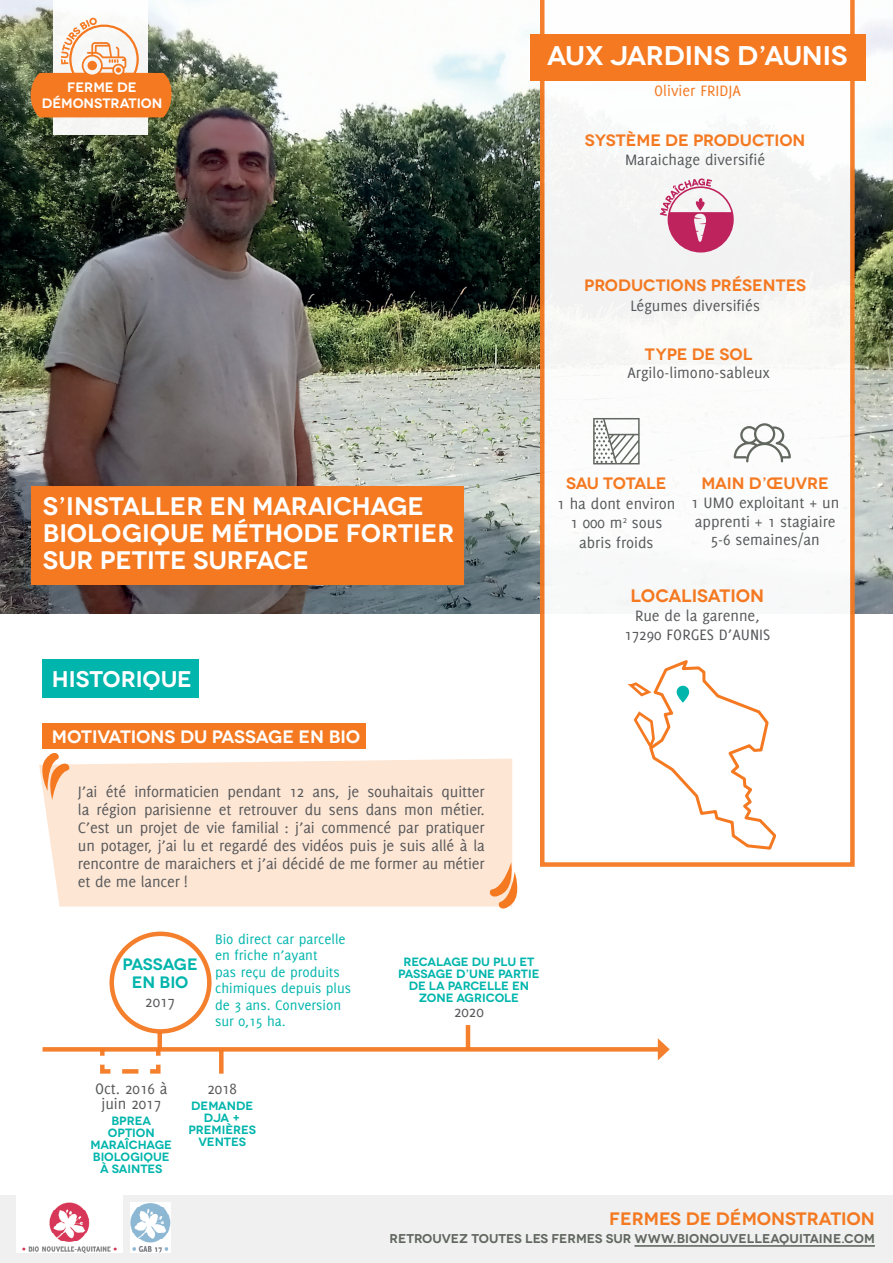
<style>
.page{position:relative;width:893px;height:1263px;background:#fff}
.page>*{position:absolute;margin:0;border:0;box-sizing:border-box;transform-origin:0 0}
.t1{font:600 27px "Novecentowide";letter-spacing:-.005em;color:#fff}
.t2{font:600 25.35px/27px "Novecentowide";letter-spacing:-.005em;color:#fff}
.t3{font:600 22.65px "Novecentowide";letter-spacing:-.005em;color:#fff}
.t4{font:600 18px "Novecentowide";letter-spacing:-.005em;color:#f47921}
.t5{font:600 18px "Novecentowide";letter-spacing:-.005em;color:#fff}
.t6{font:16.5px/18.1px "Delicious";color:#57585a;text-align:center}
.t7{font:600 16.5px "Novecentowide";letter-spacing:-.01em;color:#f47921}
.t8{font:16.5px "Delicious";color:#f47921}
.t9{font:600 16.5px/18px "Novecentowide";letter-spacing:-.005em;color:#00b5ac;text-align:center}
.t10{font:15px/16.5px "Delicious";color:#00b5ac}
.t11{font:600 13.65px/15.6px "Novecentowide";color:#fff;text-align:center}
.t12{font:600 12.75px "Novecentowide";color:#61665f}
.t13{font:600 12px/12px "Novecentowide";letter-spacing:-.005em;color:#00b5ac;text-align:center}
</style>
<div class="page">
<img style="left:0;top:0;width:893px;height:613px">
<div style="left:42px;top:723px;width:324px;height:26px;background:#f47921"></div>
<div style="left:31px;top:486px;width:432px;height:99px;background:#f47921"></div>
<svg style="left:540px;top:0;width:315px;height:867px"></svg>
<div style="left:53px;top:0;width:95px;height:134px;background:#f9faf8"></div>
<div style="left:42px;top:659px;width:156px;height:39px;background:#00b5ac"></div>
<svg style="left:593px;top:418px;width:47px;height:46px"></svg>
<svg style="left:734px;top:423px;width:57px;height:39px"></svg>
<div style="left:0;top:1195px;width:893px;height:68px;background:#eff0ef"></div>
<hr style="left:634px;top:1245px;width:241px;height:2px;background:#61665f">
<div style="left:44px;top:758px;width:468px;height:148px;background:#fde6d4"></div>
<svg style="left:39px;top:753px;width:33px;height:47px"></svg>
<svg style="left:487px;top:862px;width:31px;height:47px"></svg>
<img style="left:17px;top:1195px;width:105px;height:58px">
<div style="left:530px;top:34px;width:335px;height:47px;background:#f47921"></div>
<img style="left:130px;top:1203px;width:40px;height:50px">
<svg style="left:660px;top:178px;width:74px;height:74px"></svg>
<svg style="left:43px;top:1047px;width:615px;height:4px;fill:#f47f2c"></svg>
<svg style="left:658px;top:1038px;width:12px;height:22px"></svg>
<svg style="left:99px;top:1047px;width:63px;height:27px"></svg>
<div style="left:219px;top:1049px;width:5px;height:25px;background:#f47f2c"></div>
<hr style="left:466px;top:1025px;width:4px;height:24px;background:#f47f2c">
<div style="left:157px;top:1032px;width:5px;height:17px;background:#f47f2c"></div>
<div style="left:110px;top:931px;width:102px;height:103px;border:4px solid #f47921;border-radius:50%"></div>
<svg style="left:628px;top:656px;width:150px;height:195px"></svg>
<svg style="left:31px;top:17px;width:141px;height:100px"></svg>
<p class="t11" style="left:42px;top:80px;width:122px">FERME DE<br>DÉMONSTRATION</p>
<h1 class="t1" style="left:547px;top:39px;width:302px">AUX JARDINS D’AUNIS</h1>
<p class="t8" style="left:654px;top:81px;width:88px">Olivier FRIDJA</p>
<p class="t7" style="left:585px;top:130px;width:222px">SYSTÈME DE PRODUCTION</p>
<p class="t6" style="left:625px;top:151px;width:142px">Maraichage diversifié</p>
<p class="t7" style="left:584px;top:275px;width:223px">PRODUCTIONS PRÉSENTES</p>
<p class="t6" style="left:630px;top:296px;width:131px">Légumes diversifiés</p>
<p class="t7" style="left:645px;top:344px;width:109px">TYPE DE SOL</p>
<p class="t6" style="left:627px;top:364px;width:144px">Argilo-limono-sableux</p>
<h2 class="t2" style="left:43px;top:493px;width:413px">S’INSTALLER EN MARAICHAGE<br>BIOLOGIQUE MÉTHODE FORTIER<br>SUR PETITE SURFACE</h2>
<h3 class="t3" style="left:52px;top:665px;width:142px">HISTORIQUE</h3>
<p class="t5" style="left:52px;top:726px;width:310px">MOTIVATIONS DU PASSAGE EN BIO</p>
<p class="t6" style="left:78px;top:782px;width:408px;text-align:justify">J’ai été informaticien pendant 12 ans, je souhaitais quitter la région parisienne et retrouver du sens dans mon métier.<br>C’est un projet de vie familial : j’ai commencé par pratiquer un potager, j’ai lu et regardé des vidéos puis je suis allé à la rencontre de maraichers et j’ai décidé de me former au métier et de me lancer !</p>
<p class="t9" style="left:123px;top:955px;width:77px">PASSAGE<br>EN BIO</p>
<p class="t6" style="left:145px;top:992px;width:31px">2017</p>
<p class="t10" style="left:215px;top:930px;width:138px">Bio direct car parcelle en friche n’ayant<br>pas reçu de produits chimiques depuis plus de 3 ans. Conversion sur 0,15 ha.</p>
<p class="t13" style="left:398px;top:956px;width:143px">RECALAGE DU PLU ET<br>PASSAGE D’UNE PARTIE<br>DE LA PARCELLE EN<br>ZONE AGRICOLE</p>
<p class="t6" style="left:454px;top:1002px;width:31px">2020</p>
<p class="t7" style="left:566px;top:473px;width:102px">SAU TOTALE</p>
<p class="t6" style="left:557px;top:493px;width:120px;line-height:19.5px">1 ha dont environ<br>1 000 m<sup>2</sup> sous abris froids</p>
<p class="t7" style="left:701px;top:473px;width:129px">MAIN D’ŒUVRE</p>
<p class="t6" style="left:691px;top:493px;width:150px;line-height:18.8px">1 UMO exploitant + un apprenti + 1 stagiaire<br>5-6 semaines/an</p>
<p class="t4" style="left:631px;top:585px;width:135px">LOCALISATION</p>
<p class="t6" style="left:624px;top:606px;width:147px;line-height:18.8px">Rue de la garenne,<br>17290 FORGES D’AUNIS</p>
<p class="t6" style="left:95px;top:1081px;width:74px;line-height:15px">Oct. 2016 à juin 2017</p>
<p class="t13" style="left:91px;top:1115px;width:83px">BPREA<br>OPTION<br>MARAÎCHAGE<br>BIOLOGIQUE<br>À SAINTES</p>
<p class="t6" style="left:207px;top:1079px;width:31px">2018</p>
<p class="t13" style="left:188px;top:1100px;width:69px">DEMANDE<br>DJA +<br>PREMIÈRES<br>VENTES</p>
<p class="t4" style="left:609px;top:1208px;width:267px">FERMES DE DÉMONSTRATION</p>
<p class="t12" style="left:390px;top:1231px;width:487px">RETROUVEZ TOUTES LES FERMES SUR WWW.BIONOUVELLEAQUITAINE.COM</p>
</div>
